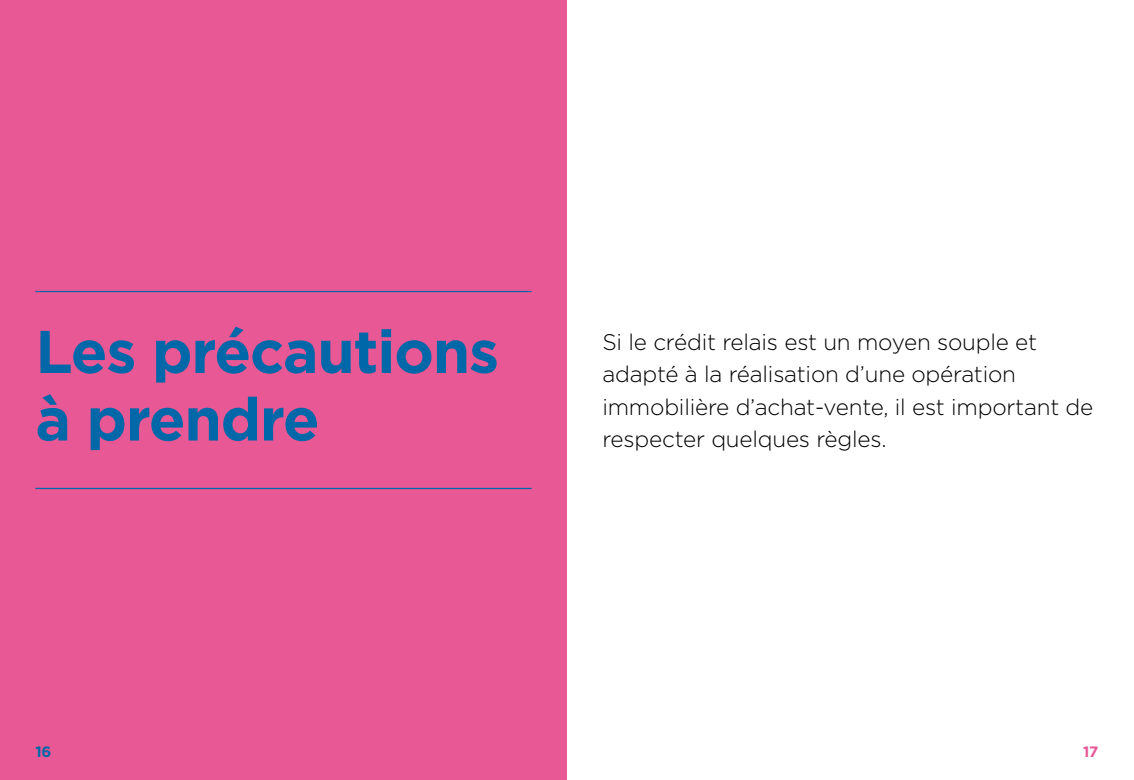
<style>
.page{position:relative;width:1134px;height:780px;background:#fff}
.page>*{position:absolute;margin:0;border:0;box-sizing:border-box;transform-origin:0 0}
.H1_-_chapitres{font:700 60px/67.5px "Gotham";letter-spacing:-.02em;color:#0067a8}
.Texte{font:300 22.5px/32.5px "Gotham";letter-spacing:-.01em;color:#000}
.t1{font:700 15px "Gotham";color:#0067a8}
.t2{font:700 15px "Gotham";color:#e85895}
</style>
<div class="page">
<div style="left:0;top:0;width:567px;height:780px;background:#e85895"></div>
<hr style="left:35px;top:488px;width:496px;height:1px;background:#0067a8">
<hr style="left:35px;top:291px;width:496px;height:1px;background:#0067a8">
<h1 class="H1_-_chapitres" style="left:35px;top:317px;width:465px">Les précautions à prendre</h1>
<p class="Texte" style="left:602px;top:325px;width:492px">Si le crédit relais est un moyen souple et adapté à la réalisation d’une opération immobilière d’achat-vente, il est important de respecter quelques règles.</p>
<p class="t1" style="left:35px;top:741px;width:18px">16</p>
<p class="t2" style="left:1083px;top:741px;width:17px">17</p>
</div>
